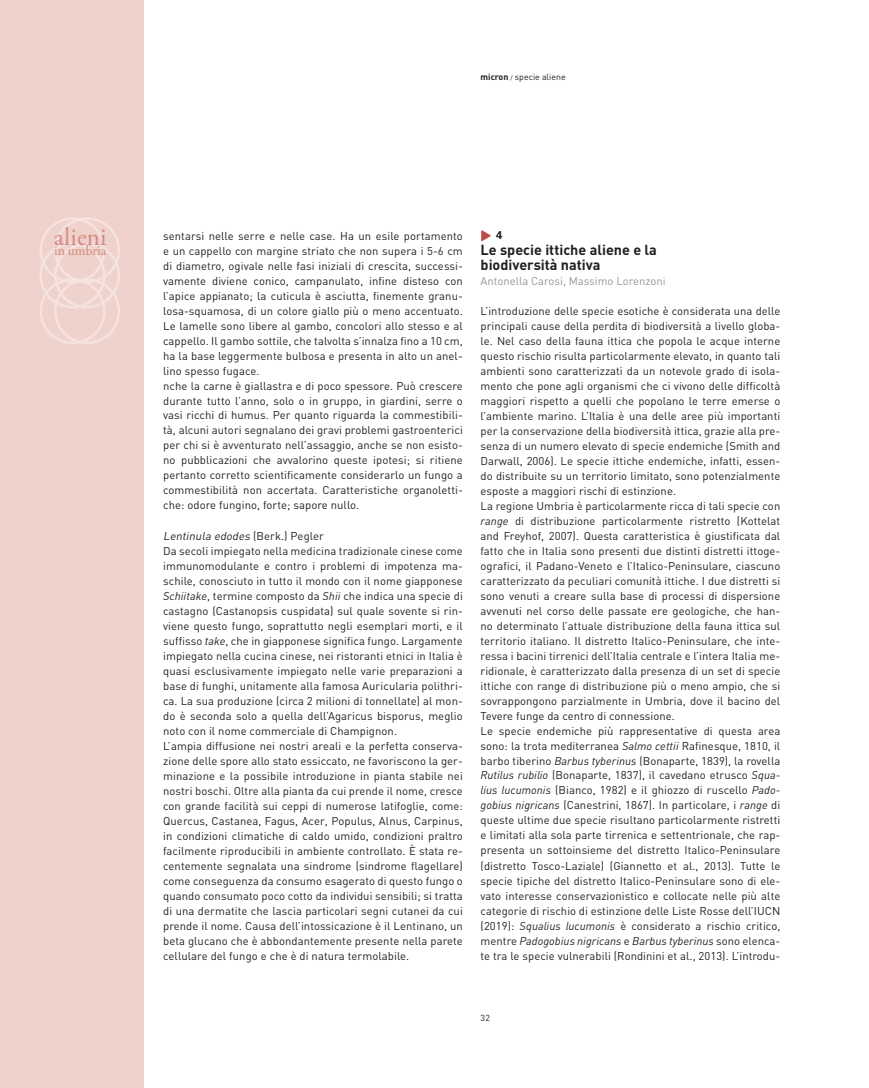
<style>
.page{position:relative;width:869px;height:1088px;background:#fff}
.page>*{position:absolute;margin:0;border:0;box-sizing:border-box;transform-origin:0 0}
.t1{font:25.5px "Garamond Premr Pro";letter-spacing:.005em;color:#d38b81}
.t2{font:700 14.38px "DIN";color:#231f20}
.t3{font:14.25px "Garamond Premr Pro";letter-spacing:-.005em;color:#d38b81}
.t4{font:11.25px/15px "DIN";letter-spacing:.005em;color:#231f20;text-align:justify}
.t5{font:11.25px "DIN";color:#939598}
.t6{font:italic 11.25px "DIN";color:#231f20}
.t7{font:700 11.25px "Univers";color:#231f20}
.t8{font:8.75px "DIN";color:#231f20}
.s1{font-weight:700}
.s2{font-size:6.25px}
.s3{font-style:normal}
.s4{font-family:"DIN Pro";font-style:italic}
</style>
<div class="page">
<div style="left:0;top:0;width:144px;height:1088px;background:#efd2cb"></div>
<div style="left:54px;top:217px;width:66px;height:66px;border:2px solid #fff;border-radius:50%"></div>
<div style="left:39px;top:217px;width:66px;height:66px;border:2px solid #fff;border-radius:50%"></div>
<div style="left:54px;top:242px;width:66px;height:66px;border:2px solid #fff;border-radius:50%"></div>
<div style="left:39px;top:242px;width:66px;height:66px;border:2px solid #fff;border-radius:50%"></div>
<div style="left:54px;top:278px;width:66px;height:66px;border:2px solid #fff;border-radius:50%"></div>
<div style="left:39px;top:278px;width:66px;height:66px;border:2px solid #fff;border-radius:50%"></div>
<svg style="left:481px;top:230px;width:9px;height:11px"></svg>
<p class="t8" style="left:480px;top:71px;width:86px"><span class="s1">micron</span> <span class="s2">/</span> specie aliene</p>
<p class="t1" style="left:54px;top:221px;width:54px">alieni</p>
<p class="t3" style="left:54px;top:242px;width:54px">in umbria</p>
<p class="t4" style="left:163px;top:228px;width:301px">sentarsi nelle serre e nelle case. Ha un esile portamento e un cappello con margine striato che non supera i 5-6 cm di diametro, ogivale nelle fasi iniziali di crescita, successi&shy;vamente diviene conico, campanulato, infine disteso con l’apice appianato; la cuticula è asciutta, finemente granu&shy;losa-squamosa, di un colore giallo più o meno accentuato.<br>Le lamelle sono libere al gambo, concolori allo stesso e al cappello. Il gambo sottile, che talvolta s’innalza fino a 10 cm, ha la base leggermente bulbosa e presenta in alto un anel&shy;lino spesso fugace.</p>
<p class="t4" style="left:163px;top:378px;width:301px">nche la carne è giallastra e di poco spessore. Può crescere durante tutto l’anno, solo o in gruppo, in giardini, serre o vasi ricchi di humus. Per quanto riguarda la commestibili&shy;tà, alcuni autori segnalano dei gravi problemi gastroenterici per chi si è avventurato nell’assaggio, anche se non esisto&shy;no pubblicazioni che avvalorino queste ipotesi; si ritiene pertanto corretto scientificamente considerarlo un fungo a commestibilità non accertata. Caratteristiche organoletti&shy;che: odore fungino, forte; sapore nullo.</p>
<p class="t6" style="left:163px;top:528px;width:162px">Lentinula edodes <span class="s3">( B e rk . ) Pe g le r</span></p>
<p class="t4" style="left:163px;top:543px;width:301px">Da secoli impiegato nella medicina tradizionale cinese come immunomodulante e contro i problemi di impotenza ma&shy;schile, conosciuto in tutto il mondo con il nome giapponese <span class="s4">Schiitake</span>, termine composto da <span class="s4">Shii</span> che indica una specie di castagno (Castanopsis cuspidata) sul quale sovente si rin&shy;viene questo fungo, soprattutto negli esemplari morti, e il suffisso <span class="s4">take</span>, che in giapponese significa fungo. Largamente impiegato nella cucina cinese, nei ristoranti etnici in Italia è quasi esclusivamente impiegato nelle varie preparazioni a base di funghi, unitamente alla famosa Auricularia polithri&shy;ca. La sua produzione (circa 2 milioni di tonnellate) al mon&shy;do è seconda solo a quella dell’Agaricus bisporus, meglio noto con il nome commerciale di Champignon.</p>
<p class="t4" style="left:163px;top:738px;width:301px">L’ampia diffusione nei nostri areali e la perfetta conserva&shy;zione delle spore allo stato essiccato, ne favoriscono la ger&shy;minazione e la possibile introduzione in pianta stabile nei nostri boschi. Oltre alla pianta da cui prende il nome, cresce con grande facilità sui ceppi di numerose latifoglie, come:<br>Quercus, Castanea, Fagus, Acer, Populus, Alnus, Carpinus, in condizioni climatiche di caldo umido, condizioni praltro facilmente riproducibili in ambiente controllato. È stata re&shy;centemente segnalata una sindrome (sindrome flagellare) come conseguenza da consumo esagerato di questo fungo o quando consumato poco cotto da individui sensibili; si tratta di una dermatite che lascia particolari segni cutanei da cui prende il nome. Causa dell’intossicazione è il Lentinano, un beta glucano che è abbondantemente presente nella parete cellulare del fungo e che è di natura termolabile.</p>
<p class="t7" style="left:496px;top:229px;width:8px">4</p>
<p class="t2" style="left:480px;top:240px;width:178px">Le specie ittiche aliene e la</p>
<p class="t2" style="left:480px;top:255px;width:121px">biodiversità nativa</p>
<p class="t5" style="left:480px;top:273px;width:186px">Antonella Carosi, Massimo Lorenzoni</p>
<p class="t4" style="left:480px;top:303px;width:301px">L’introduzione delle specie esotiche è considerata una delle principali cause della perdita di biodiversità a livello globa&shy;le. Nel caso della fauna ittica che popola le acque interne questo rischio risulta particolarmente elevato, in quanto tali ambienti sono caratterizzati da un notevole grado di isola&shy;mento che pone agli organismi che ci vivono delle difficoltà maggiori rispetto a quelli che popolano le terre emerse o l’ambiente marino. L’Italia è una delle aree più importanti per la conservazione della biodiversità ittica, grazie alla pre&shy;senza di un numero elevato di specie endemiche (Smith and Darwall, 2006). Le specie ittiche endemiche, infatti, essen&shy;do distribuite su un territorio limitato, sono potenzialmente esposte a maggiori rischi di estinzione.</p>
<p class="t4" style="left:480px;top:498px;width:301px">La regione Umbria è particolarmente ricca di tali specie con <span class="s4">range</span> di distribuzione particolarmente ristretto (Kottelat and Freyhof, 2007). Questa caratteristica è giustificata dal fatto che in Italia sono presenti due distinti distretti ittoge&shy;ografici, il Padano-Veneto e l’Italico-Peninsulare, ciascuno caratterizzato da peculiari comunità ittiche. I due distretti si sono venuti a creare sulla base di processi di dispersione avvenuti nel corso delle passate ere geologiche, che han&shy;no determinato l’attuale distribuzione della fauna ittica sul territorio italiano. Il distretto Italico-Peninsulare, che inte&shy;ressa i bacini tirrenici dell’Italia centrale e l’intera Italia me&shy;ridionale, è caratterizzato dalla presenza di un set di specie ittiche con range di distribuzione più o meno ampio, che si sovrappongono parzialmente in Umbria, dove il bacino del Tevere funge da centro di connessione.</p>
<p class="t4" style="left:480px;top:723px;width:301px">Le specie endemiche più rappresentative di questa area sono: la trota mediterranea <span class="s4">Salmo cettii</span> Rafinesque, 1810, il barbo tiberino <span class="s4">Barbus tyberinus</span> (Bonaparte, 1839), la rovella <span class="s4">Rutilus rubilio</span> (Bonaparte, 1837), il cavedano etrusco <span class="s4">Squa&shy;lius lucumonis</span> (Bianco, 1982) e il ghiozzo di ruscello <span class="s4">Pado&shy;gobius nigricans</span> (Canestrini, 1867). In particolare, i <span class="s4">range</span> di queste ultime due specie risultano particolarmente ristretti e limitati alla sola parte tirrenica e settentrionale, che rap&shy;presenta un sottoinsieme del distretto Italico-Peninsulare (distretto Tosco-Laziale) (Giannetto et al., 2013). Tutte le specie tipiche del distretto Italico-Peninsulare sono di ele&shy;vato interesse conservazionistico e collocate nelle più alte categorie di rischio di estinzione delle Liste Rosse dell’IUCN (2019): <span class="s4">Squalius lucumonis</span> è considerato a rischio critico, mentre <span class="s4">Padogobius nigricans</span> e <span class="s4">Barbus tyberinus</span> sono elenca&shy;te tra le specie vulnerabili (Rondinini et al., 2013). L’introdu-</p>
<p class="t8" style="left:480px;top:1013px;width:11px">32</p>
</div>
